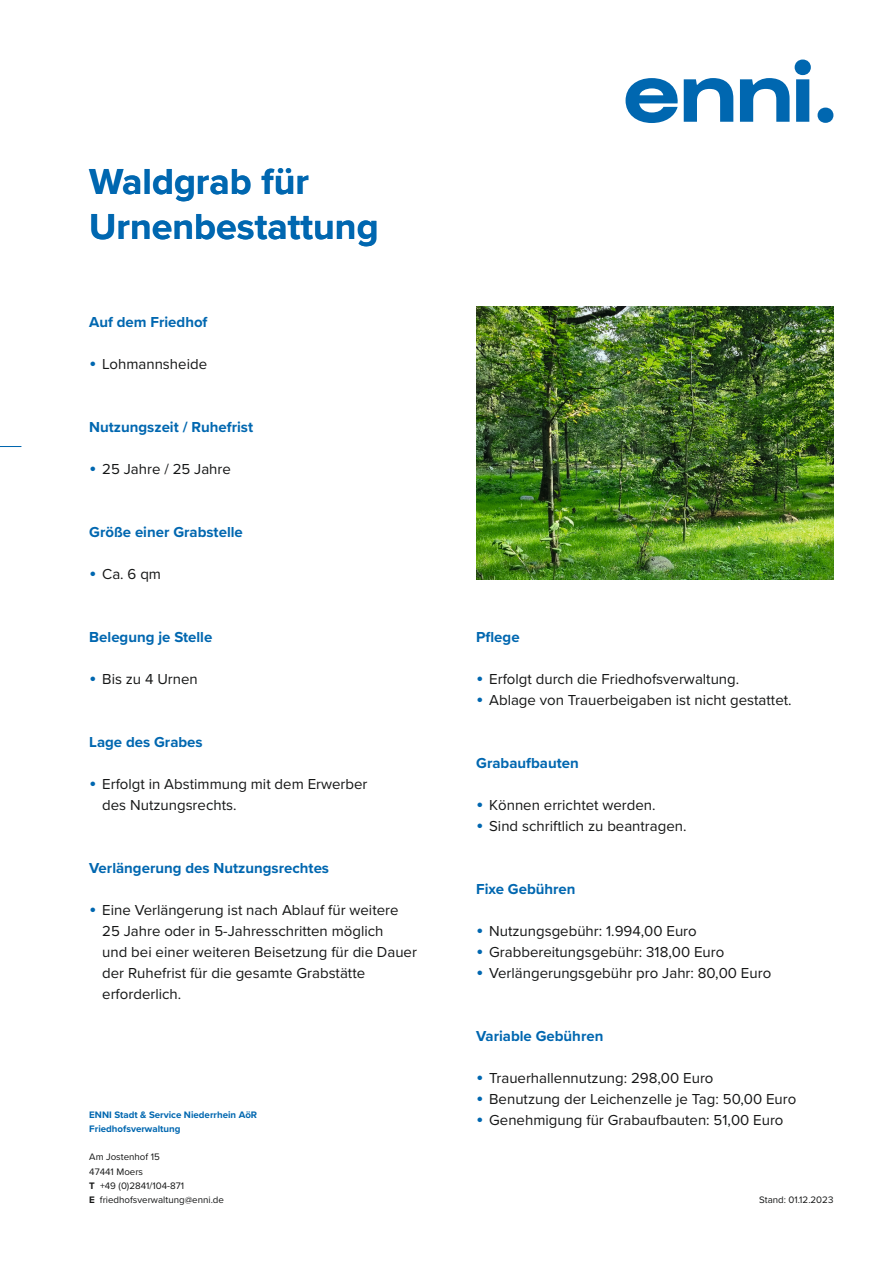
<style>
.page{position:relative;width:893px;height:1263px;background:#fff}
.page>*{position:absolute;margin:0;border:0;box-sizing:border-box;transform-origin:0 0}
.t1{font:700 37.5px/45px "Proxima Nova";color:#0067b0}
.t2{font:15px/21px "Proxima Nova";color:#151616}
.t3{font:700 15px "Proxima Nova";color:#0067b0}
.t4{font:9.75px/14.2px "Proxima Nova";color:#151616}
.t5{font:700 9.75px/14.2px "Proxima Nova";color:#0067b0}
.s1{font-size:21px;color:#0067b0}
.s2{font-weight:700}
</style>
<div class="page">
<svg style="left:0;top:446px;width:21px;height:1px"></svg>
<svg style="left:626px;top:60px;width:207px;height:63px"></svg>
<img style="left:476px;top:306px;width:358px;height:273px">
<h1 class="t1" style="left:89px;top:158px;width:291px">Waldgrab für<br>Urnenbestattung</h1>
<p class="t3" style="left:89px;top:311px;width:120px">Auf dem Friedhof</p>
<p class="t2" style="left:89px;top:353px;width:119px"><span class="s1">•</span> Lohmannsheide</p>
<p class="t3" style="left:89px;top:416px;width:165px">Nutzungszeit / Ruhefrist</p>
<p class="t2" style="left:89px;top:458px;width:143px"><span class="s1">•</span> 25 Jahre / 25 Jahre</p>
<p class="t3" style="left:89px;top:521px;width:155px">Größe einer Grabstelle</p>
<p class="t2" style="left:89px;top:563px;width:73px"><span class="s1">•</span> Ca. 6 qm</p>
<p class="t3" style="left:89px;top:626px;width:125px">Belegung je Stelle</p>
<p class="t2" style="left:89px;top:668px;width:110px"><span class="s1">•</span> Bis zu 4 Urnen</p>
<p class="t3" style="left:89px;top:731px;width:115px">Lage des Grabes</p>
<p class="t2" style="left:102px;top:773px;width:267px;text-indent:-13px"><span class="s1">•</span> Erfolgt in Abstimmung mit dem Erwerber des Nutzungsrechts.</p>
<p class="t3" style="left:89px;top:857px;width:241px">Verlängerung des Nutzungsrechtes</p>
<p class="t2" style="left:102px;top:899px;width:316px;text-indent:-13px"><span class="s1">•</span> Eine Verlängerung ist nach Ablauf für weitere 25 Jahre oder in 5-Jahresschritten möglich<br>und bei einer weiteren Beisetzung für die Dauer der Ruhefrist für die gesamte Grabstätte erforderlich.</p>
<p class="t5" style="left:89px;top:1107px;width:169px">ENNI Stadt &amp; Service Niederrhein AöR<br>Friedhofsverwaltung</p>
<p class="t4" style="left:89px;top:1149px;width:136px">Am Jostenhof 15<br>47441 Moers<br><span class="s2">T</span> +49 (0)2841/104-871<br><span class="s2">E</span> friedhofsverwaltung@enni.de</p>
<p class="t3" style="left:476px;top:626px;width:45px">Pflege</p>
<p class="t2" style="left:476px;top:668px;width:265px"><span class="s1">•</span> Erfolgt durch die Friedhofsverwaltung.</p>
<p class="t2" style="left:476px;top:689px;width:317px"><span class="s1">•</span> Ablage von Trauerbeigaben ist nicht gestattet.</p>
<p class="t3" style="left:476px;top:752px;width:104px">Grabaufbauten</p>
<p class="t2" style="left:476px;top:794px;width:181px"><span class="s1">•</span> Können errichtet werden.</p>
<p class="t2" style="left:476px;top:815px;width:212px"><span class="s1">•</span> Sind schriftlich zu beantragen.</p>
<p class="t3" style="left:476px;top:878px;width:101px">Fixe Gebühren</p>
<p class="t2" style="left:476px;top:920px;width:222px"><span class="s1">•</span> Nutzungsgebühr: 1.994,00 Euro</p>
<p class="t2" style="left:476px;top:941px;width:250px"><span class="s1">•</span> Grabbereitungsgebühr: 318,00 Euro</p>
<p class="t2" style="left:476px;top:962px;width:297px"><span class="s1">•</span> Verlängerungsgebühr pro Jahr: 80,00 Euro</p>
<p class="t3" style="left:476px;top:1025px;width:129px">Variable Gebühren</p>
<p class="t2" style="left:476px;top:1067px;width:239px"><span class="s1">•</span> Trauerhallennutzung: 298,00 Euro</p>
<p class="t2" style="left:476px;top:1088px;width:322px"><span class="s1">•</span> Benutzung der Leichenzelle je Tag: 50,00 Euro</p>
<p class="t2" style="left:476px;top:1109px;width:309px"><span class="s1">•</span> Genehmigung für Grabaufbauten: 51,00 Euro</p>
<p class="t4" style="left:759px;top:1192px;width:76px">Stand: 01.12.2023</p>
</div>
